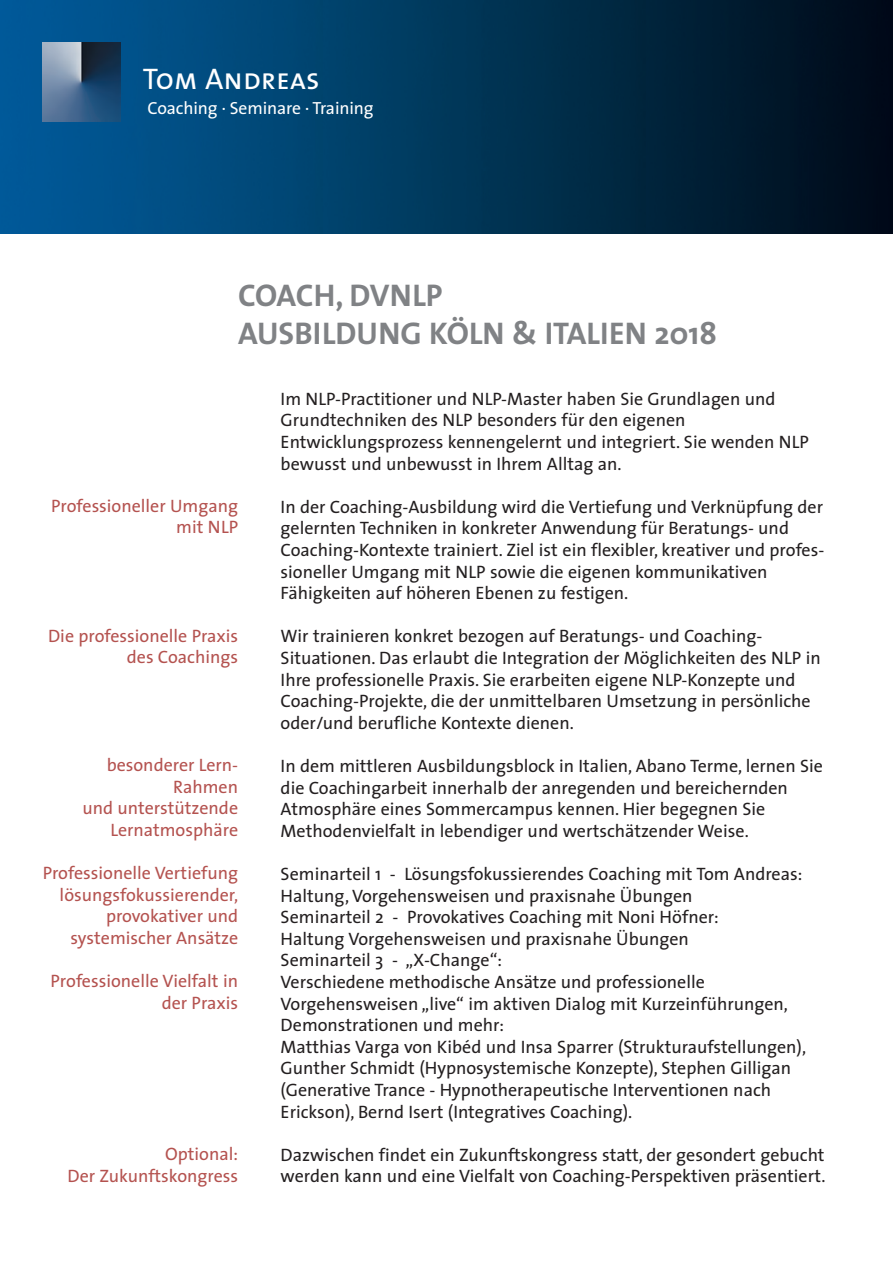
<style>
.page{position:relative;width:893px;height:1263px;background:#fff}
.page>*{position:absolute;margin:0;border:0;box-sizing:border-box;transform-origin:0 0}
.t1{font:700 31.5px/37.8px "The Sans";color:#808285}
.t2{font:29.85px "The Sans Caps";color:#fff}
.t3{font:18px/21.6px "The Sans";color:#231f20}
.t4{font:18px/21.6px "The Sans";color:#b4524f;text-align:right}
.t5{font:17.55px "The Sans";letter-spacing:-.005em;color:#fff}
</style>
<div class="page">
<img style="left:0;top:0;width:893px;height:234px">
<img style="left:43px;top:43px;width:78px;height:78px">
<h2 class="t2" style="left:143px;top:69px;width:178px">Tom Andreas</h2>
<p class="t5" style="left:148px;top:101px;width:228px">Coaching · Seminare · Training</p>
<h1 class="t1" style="left:238px;top:280px;width:480px">COACH, DVNLP<br>AUSBILDUNG KÖLN &amp; ITALIEN 2018</h1>
<p class="t4" style="left:51px;top:497px;width:189px">Professioneller Umgang mit NLP</p>
<p class="t4" style="left:48px;top:626px;width:192px">Die professionelle Praxis des Coachings</p>
<p class="t4" style="left:82px;top:756px;width:157px">besonderer Lern-<br>Rahmen<br>und unterstützende<br>Lernatmosphäre</p>
<p class="t4" style="left:43px;top:864px;width:197px">Professionelle Vertiefung lösungsfokussierender, provokativer und systemischer Ansätze</p>
<p class="t4" style="left:51px;top:972px;width:189px">Professionelle Vielfalt in der Praxis</p>
<p class="t4" style="left:68px;top:1145px;width:172px">Optional:<br>Der Zukunftskongress</p>
<p class="t3" style="left:281px;top:390px;width:530px">Im NLP-Practitioner und NLP-Master haben Sie Grundlagen und Grundtechniken des NLP besonders für den eigenen Entwicklungsprozess kennengelernt und integriert. Sie wenden NLP bewusst und unbewusst in Ihrem Alltag an.</p>
<p class="t3" style="left:281px;top:498px;width:545px">In der Coaching-Ausbildung wird die Vertiefung und Verknüpfung der gelernten Techniken in konkreter Anwendung für Beratungs- und Coaching-Kontexte trainiert. Ziel ist ein flexibler, kreativer und profes&shy;sioneller Umgang mit NLP sowie die eigenen kommunikativen Fähigkeiten auf höheren Ebenen zu festigen.</p>
<p class="t3" style="left:281px;top:627px;width:542px">Wir trainieren konkret bezogen auf Beratungs- und Coaching-Situationen. Das erlaubt die Integration der Möglichkeiten des NLP in Ihre professionelle Praxis. Sie erarbeiten eigene NLP-Konzepte und Coaching-Projekte, die der unmittelbaren Umsetzung in persönliche oder/und berufliche Kontexte dienen.</p>
<p class="t3" style="left:281px;top:757px;width:544px">In dem mittleren Ausbildungsblock in Italien, Abano Terme, lernen Sie die Coachingarbeit innerhalb der anregenden und bereichernden Atmosphäre eines Sommercampus kennen. Hier begegnen Sie Methodenvielfalt in lebendiger und wertschätzender Weise.</p>
<p class="t3" style="left:281px;top:865px;width:527px">Seminarteil 1 - Lösungsfokussierendes Coaching mit Tom Andreas:<br>Haltung, Vorgehensweisen und praxisnahe Übungen<br>Seminarteil 2 - Provokatives Coaching mit Noni Höfner:<br>Haltung Vorgehensweisen und praxisnahe Übungen<br>Seminarteil 3 - „X-Change“:<br>Verschiedene methodische Ansätze und professionelle Vorgehensweisen „live“ im aktiven Dialog mit Kurzeinführungen, Demonstrationen und mehr:<br>Matthias Varga von Kibéd und Insa Sparrer (Strukturaufstellungen), Gunther Schmidt (Hypnosystemische Konzepte), Stephen Gilligan (Generative Trance - Hypnotherapeutische Interventionen nach Erickson), Bernd Isert (Integratives Coaching).</p>
<p class="t3" style="left:281px;top:1146px;width:546px">Dazwischen findet ein Zukunftskongress statt, der gesondert gebucht werden kann und eine Vielfalt von Coaching-Perspektiven präsentiert.</p>
</div>
